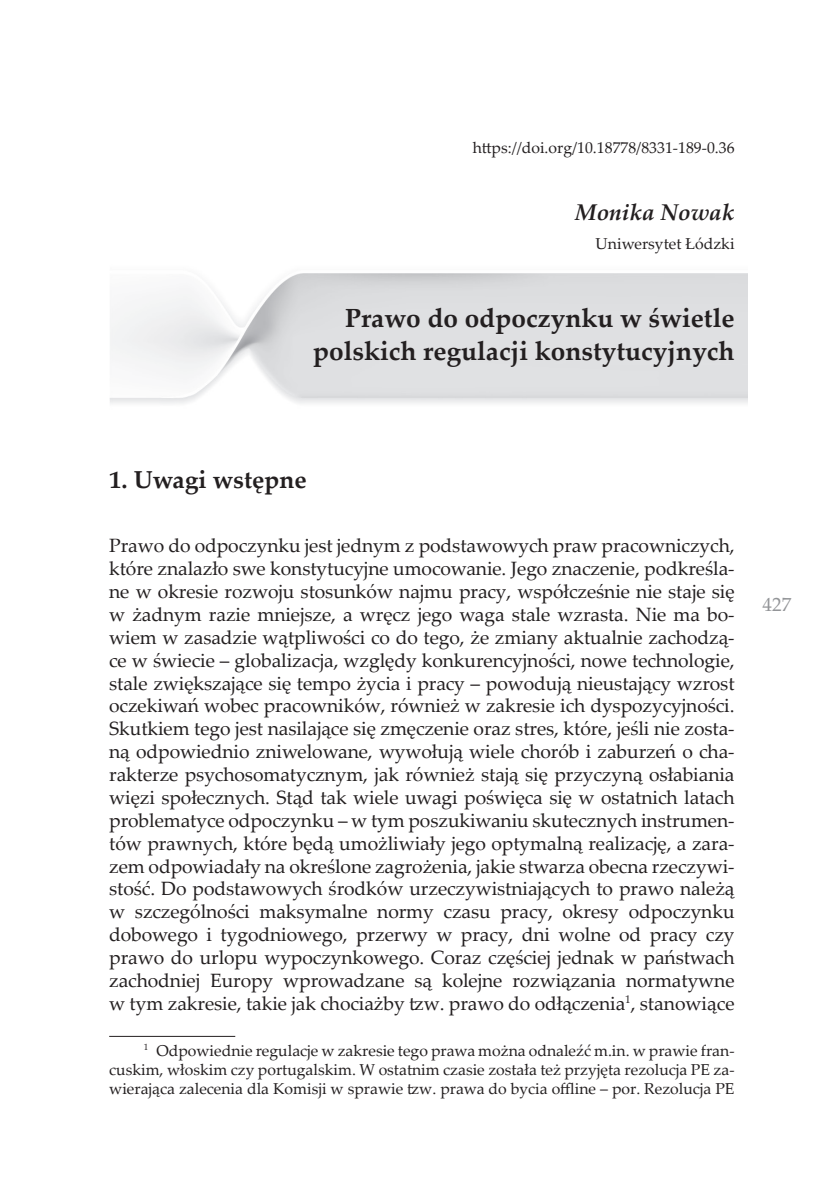
<style>
.page{position:relative;width:819px;height:1181px;background:#fff}
.page>*{position:absolute;margin:0;border:0;box-sizing:border-box;transform-origin:0 0}
.tytul_01{font:700 26.25px/33.2px "Palatino Linotype";color:#231f20;text-align:right}
.tytul_02{font:700 24.5px "Palatino Linotype";color:#231f20}
.autor{font:italic 700 22.75px "Palatino Linotype";color:#231f20}
.tekstowy{font:19.25px/22.9px "Palatino Linotype";letter-spacing:-.005em;color:#231f20;text-align:justify}
.t1{font:19.25px "Palatino Linotype";color:#939598}
.przypisowy{font:15.75px/19.2px "Palatino Linotype";color:#231f20;text-align:justify}
.doi{font:15.75px "Palatino Linotype";color:#231f20}
.afiliacja{font:15.75px "Palatino Linotype";color:#231f20}
</style>
<div class="page">
<hr style="left:109px;top:1036px;width:126px;height:1px;background:#231f20">
<p class="doi" style="left:472px;top:136px;width:263px">https://doi.org/10.18778/8331-189-0.36</p>
<p class="autor" style="left:575px;top:196px;width:161px">Monika Nowak</p>
<p class="afiliacja" style="left:595px;top:233px;width:140px">Uniwersytet Łódzki</p>
<p class="tytul_01" style="left:313px;top:300px;width:423px">Prawo do odpoczynku w świetle polskich regulacji konstytucyjnych</p>
<p class="tytul_02" style="left:109px;top:462px;width:199px">1. Uwagi wstępne</p>
<p class="tekstowy" style="left:109px;top:534px;width:627px">Prawo do odpoczynku jest jednym z podstawowych praw pracowniczych, które znalazło swe konstytucyjne umocowanie. Jego znaczenie, podkreśla&shy;ne w okresie rozwoju stosunków najmu pracy, współcześnie nie staje się w żadnym razie mniejsze, a wręcz jego waga stale wzrasta. Nie ma bo&shy;wiem w zasadzie wątpliwości co do tego, że zmiany aktualnie zachodzą&shy;ce w świecie – globalizacja, względy konkurencyjności, nowe technologie, stale zwiększające się tempo życia i pracy – powodują nieustający wzrost oczekiwań wobec pracowników, również w zakresie ich dyspozycyjności.<br>Skutkiem tego jest nasilające się zmęczenie oraz stres, które, jeśli nie zosta&shy;ną odpowiednio zniwelowane, wywołują wiele chorób i zaburzeń o cha&shy;rakterze psychosomatycznym, jak również stają się przyczyną osłabiania więzi społecznych. Stąd tak wiele uwagi poświęca się w ostatnich latach problematyce odpoczynku – w tym poszukiwaniu skutecznych instrumen&shy;tów prawnych, które będą umożliwiały jego optymalną realizację, a zara&shy;zem odpowiadały na określone zagrożenia, jakie stwarza obecna rzeczywi&shy;stość. Do podstawowych środków urzeczywistniających to prawo należą w szczególności maksymalne normy czasu pracy, okresy odpoczynku dobowego i tygodniowego, przerwy w pracy, dni wolne od pracy czy prawo do urlopu wypoczynkowego. Coraz częściej jednak w państwach zachodniej Europy wprowadzane są kolejne rozwiązania normatywne w tym zakresie, takie jak chociażby tzw. prawo do odłączenia<sup>1</sup>, stanowiące</p>
<p class="przypisowy" style="left:109px;top:1040px;width:627px;text-indent:35px"><sup>1</sup> Odpowiednie regulacje w zakresie tego prawa można odnaleźć m.in. w prawie fran&shy;cuskim, włoskim czy portugalskim. W ostatnim czasie została też przyjęta rezolucja PE za&shy;wierająca zalecenia dla Komisji w sprawie tzw. prawa do bycia offline – por. Rezolucja PE</p>
<p class="t1" style="left:762px;top:591px;width:30px">427</p>
</div>
